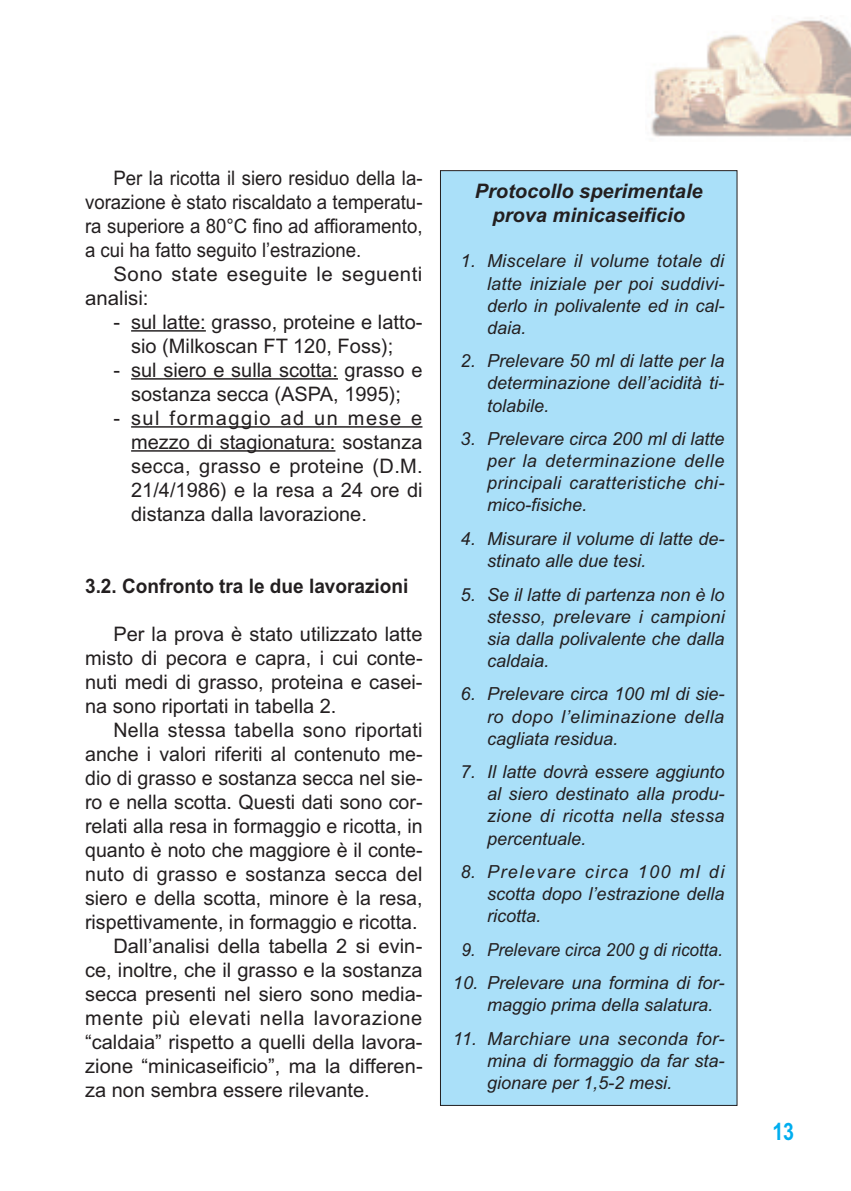
<style>
.page{position:relative;width:851px;height:1191px;background:#fff}
.page>*{position:absolute;margin:0;border:0;box-sizing:border-box;transform-origin:0 0}
.t1{font:700 24px "Arial Narrow";color:#00aeef}
.t2{font:20px/24px "Arial";color:#231f20;text-align:center}
.t3{font:20px/24px "Arial";color:#231f20;text-align:justify;scale:.93 1}
.t4{font:italic 700 20px/24.6px "Arial";color:#231f20;text-align:center}
.t5{font:20px/24px "Arial";letter-spacing:.025em;color:#231f20}
.t6{font:700 20px "Arial";color:#231f20;scale:.95 1}
.t7{font:20px "Arial";letter-spacing:.03em;color:#231f20}
.t8{font:italic 18px/22.2px "Arial";color:#231f20;text-align:justify}
.t9{font:italic 18px "Arial";color:#231f20;scale:.95 1}
</style>
<div class="page">
<img style="left:651px;top:17px;width:199px;height:120px">
<hr style="left:131px;top:330px;width:75px;height:1px;background:#231f20">
<hr style="left:131px;top:378px;width:207px;height:1px;background:#231f20">
<hr style="left:131px;top:426px;width:291px;height:1px;background:#231f20">
<hr style="left:131px;top:450px;width:204px;height:1px;background:#231f20">
<div style="left:440px;top:171px;width:297px;height:934px;background:#aae0f9"></div>
<p class="t3" style="left:85px;top:166px;width:364px;text-indent:28px">Per la ricotta il siero residuo della la&shy;vorazione è stato riscaldato a temperatu&shy;ra superiore a 80°C fino ad affioramento, a cui ha fatto seguito l’estrazione.</p>
<p class="t5" style="left:85px;top:262px;width:339px;text-indent:28px">Sono state eseguite le seguenti analisi:</p>
<p class="t2" style="left:113px;top:310px;width:310px">- sul latte: grasso, proteine e latto&shy;sio (Milkoscan FT 120, Foss);</p>
<p class="t2" style="left:113px;top:358px;width:310px">- sul siero e sulla scotta: grasso e sostanza secca (ASPA, 1995);</p>
<p class="t2" style="left:131px;top:406px;width:293px;text-align:justify;text-indent:-18px">- sul formaggio ad un mese e mezzo di stagionatura: sostanza secca, grasso e proteine (D.M.<br>21/4/1986) e la resa a 24 ore di distanza dalla lavorazione.</p>
<p class="t6" style="left:85px;top:574px;width:342px">3.2. Confronto tra le due lavorazioni</p>
<p class="t2" style="left:85px;top:622px;width:339px;text-align:justify;text-indent:28px">Per la prova è stato utilizzato latte misto di pecora e capra, i cui conte&shy;nuti medi di grasso, proteina e casei&shy;na sono riportati in tabella 2.</p>
<p class="t2" style="left:113px;top:718px;width:310px">Nella stessa tabella sono riportati</p>
<p class="t2" style="left:85px;top:742px;width:339px">anche i valori riferiti al contenuto me-</p>
<p class="t2" style="left:85px;top:766px;width:339px">dio di grasso e sostanza secca nel sie-</p>
<p class="t2" style="left:85px;top:790px;width:339px">ro e nella scotta. Questi dati sono cor-</p>
<p class="t2" style="left:85px;top:814px;width:339px">relati alla resa in formaggio e ricotta, in</p>
<p class="t2" style="left:85px;top:838px;width:339px">quanto è noto che maggiore è il conte-</p>
<p class="t2" style="left:85px;top:862px;width:339px">nuto di grasso e sostanza secca del</p>
<p class="t2" style="left:85px;top:886px;width:339px">siero e della scotta, minore è la resa,</p>
<p class="t2" style="left:85px;top:910px;width:334px">rispettivamente, in formaggio e ricotta.</p>
<p class="t2" style="left:113px;top:934px;width:310px">Dall’analisi della tabella 2 si evin-</p>
<p class="t2" style="left:85px;top:958px;width:339px">ce, inoltre, che il grasso e la sostanza</p>
<p class="t2" style="left:85px;top:982px;width:339px">secca presenti nel siero sono media-</p>
<p class="t7" style="left:85px;top:1006px;width:339px">mente più elevati nella lavorazione</p>
<p class="t2" style="left:85px;top:1030px;width:339px">“caldaia” rispetto a quelli della lavora-</p>
<p class="t2" style="left:85px;top:1054px;width:339px">zione “minicaseificio”, ma la differen-</p>
<p class="t2" style="left:85px;top:1078px;width:286px">za non sembra essere rilevante.</p>
<p class="t4" style="left:474px;top:178px;width:229px">Protocollo sperimentale prova minicaseificio</p>
<p class="t8" style="left:487px;top:250px;width:239px;text-indent:-26px">1. Miscelare il volume totale di latte iniziale per poi suddivi&shy;derlo in polivalente ed in cal&shy;daia.</p>
<p class="t8" style="left:487px;top:350px;width:239px;text-indent:-26px">2. Prelevare 50 ml di latte per la determinazione dell’acidità ti&shy;tolabile.</p>
<p class="t8" style="left:487px;top:428px;width:239px;text-indent:-26px">3. Prelevare circa 200 ml di latte per la determinazione delle principali caratteristiche chi&shy;mico-fisiche.</p>
<p class="t8" style="left:487px;top:527px;width:239px;text-indent:-26px">4. Misurare il volume di latte de&shy;stinato alle due tesi.</p>
<p class="t8" style="left:487px;top:583px;width:239px;text-indent:-26px">5. Se il latte di partenza non è lo stesso, prelevare i campioni sia dalla polivalente che dalla caldaia.</p>
<p class="t8" style="left:487px;top:683px;width:239px;text-indent:-26px">6. Prelevare circa 100 ml di sie&shy;ro dopo l’eliminazione della cagliata residua.</p>
<p class="t8" style="left:487px;top:761px;width:239px;text-indent:-26px">7. Il latte dovrà essere aggiunto al siero destinato alla produ&shy;zione di ricotta nella stessa percentuale.</p>
<p class="t8" style="left:487px;top:860px;width:239px;text-indent:-26px">8. Prelevare circa 100 ml di scotta dopo l’estrazione della ricotta.</p>
<p class="t9" style="left:461px;top:939px;width:277px">9. Prelevare circa 200 g di ricotta.</p>
<p class="t8" style="left:487px;top:972px;width:239px;text-indent:-34px">10. Prelevare una formina di for&shy;maggio prima della salatura.</p>
<p class="t8" style="left:487px;top:1027px;width:239px;text-indent:-34px">11. Marchiare una seconda for&shy;mina di formaggio da far sta&shy;gionare per 1,5-2 mesi.</p>
<p class="t1" style="left:772px;top:1118px;width:23px">13</p>
</div>
